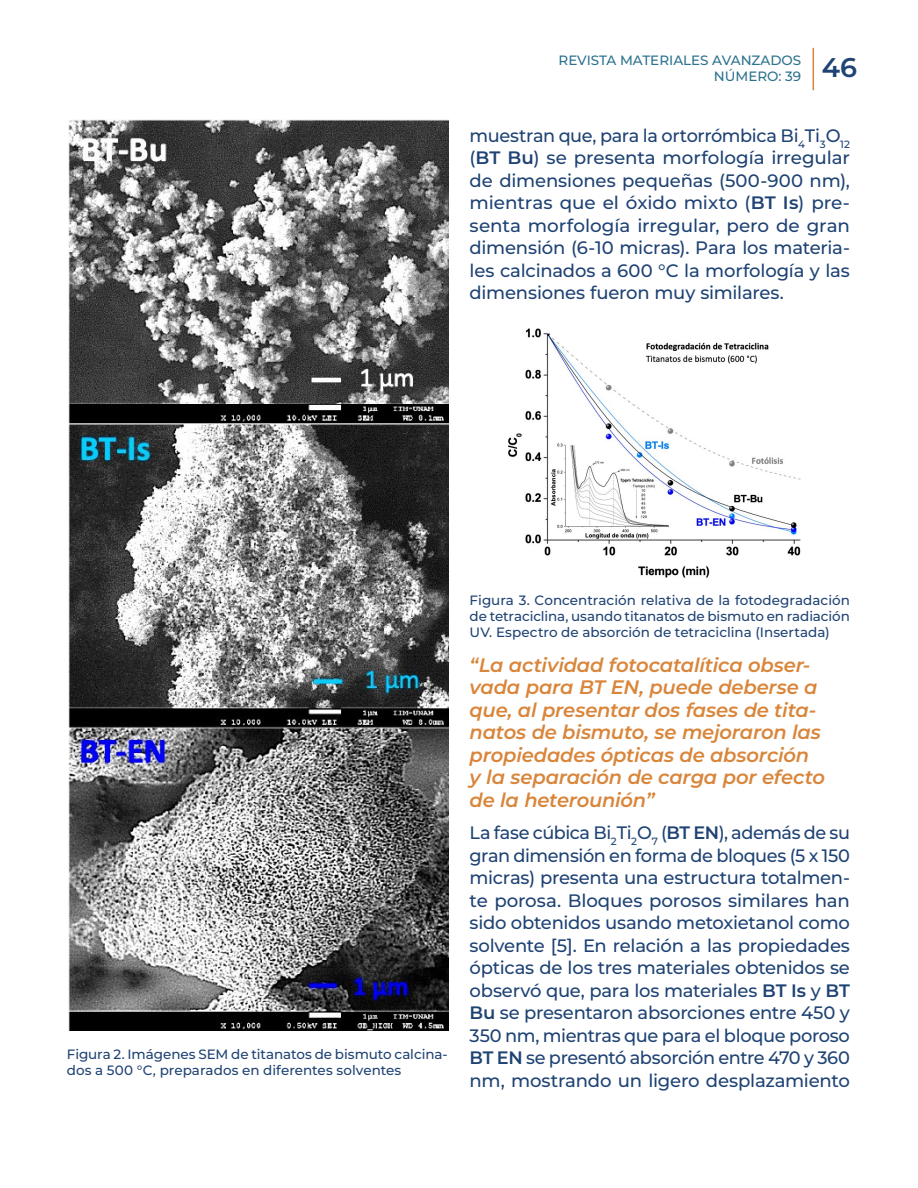
<style>
.page{position:relative;width:918px;height:1188px;background:#fff}
.page>*{position:absolute;margin:0;border:0;box-sizing:border-box;transform-origin:0 0}
.t1{font:600 27px "Montserrat";color:#1f4374}
.t2{font:italic 600 19.5px/22.5px "Montserrat";letter-spacing:-.01em;color:#d9863b}
.t3{font:500 18px/22.5px "Montserrat";letter-spacing:-.01em;color:#1f4374;text-align:justify}
.t4{font:500 13.5px/16.2px "Montserrat";color:#1f4374}
.t5{font:500 13.5px/16.2px "Montserrat";color:#2d728e;text-align:right}
.s1{font-weight:600}
</style>
<div class="page">
<hr style="left:813px;top:48px;width:1px;height:42px;background:#d9863b">
<img style="left:68px;top:119px;width:380px;height:911px">
<img style="left:508px;top:328px;width:293px;height:250px">
<p class="t5" style="left:559px;top:52px;width:244px">REVISTA MATERIALES AVANZADOS<br>NÚMERO: 39</p>
<h1 class="t1" style="left:822px;top:49px;width:37px">46</h1>
<p class="t3" style="left:470px;top:123px;width:382px">muestran que, para la ortorrómbica Bi<sub>4</sub>Ti<sub>3</sub>O<sub>12 </sub>(<span class="s1">BT Bu</span>) se presenta morfología irregular de dimensiones pequeñas (500-900 nm), mientras que el óxido mixto (<span class="s1">BT Is</span>) pre&shy;senta morfología irregular, pero de gran dimensión (6-10 micras). Para los materia&shy;les calcinados a 600 °C la morfología y las dimensiones fueron muy similares.</p>
<p class="t4" style="left:67px;top:1046px;width:382px">Figura 2. Imágenes SEM de titanatos de bismuto calcina&shy;dos a 500 °C, preparados en diferentes solventes</p>
<p class="t4" style="left:470px;top:591px;width:382px;text-align:justify">Figura 3. Concentración relativa de la fotodegradación de tetraciclina, usando titanatos de bismuto en radiación UV. Espectro de absorción de tetraciclina (Insertada)</p>
<p class="t2" style="left:470px;top:653px;width:357px">“La actividad fotocatalítica obser&shy;vada para BT EN, puede deberse a que, al presentar dos fases de tita&shy;natos de bismuto, se mejoraron las propiedades ópticas de absorción y la separación de carga por efecto de la heterounión”</p>
<p class="t3" style="left:470px;top:821px;width:382px">La fase cúbica Bi<sub>2</sub>Ti<sub>2</sub>O<sub>7</sub> (<span class="s1">BT EN</span>), además de su gran dimensión en forma de bloques (5 x 150 micras) presenta una estructura totalmen&shy;te porosa. Bloques porosos similares han sido obtenidos usando metoxietanol como solvente [5]. En relación a las propiedades ópticas de los tres materiales obtenidos se observó que, para los materiales <span class="s1">BT Is</span> y <span class="s1">BT Bu</span> se presentaron absorciones entre 450 y 350 nm, mientras que para el bloque poroso <span class="s1">BT EN</span> se presentó absorción entre 470 y 360 nm, mostrando un ligero desplazamiento</p>
</div>
